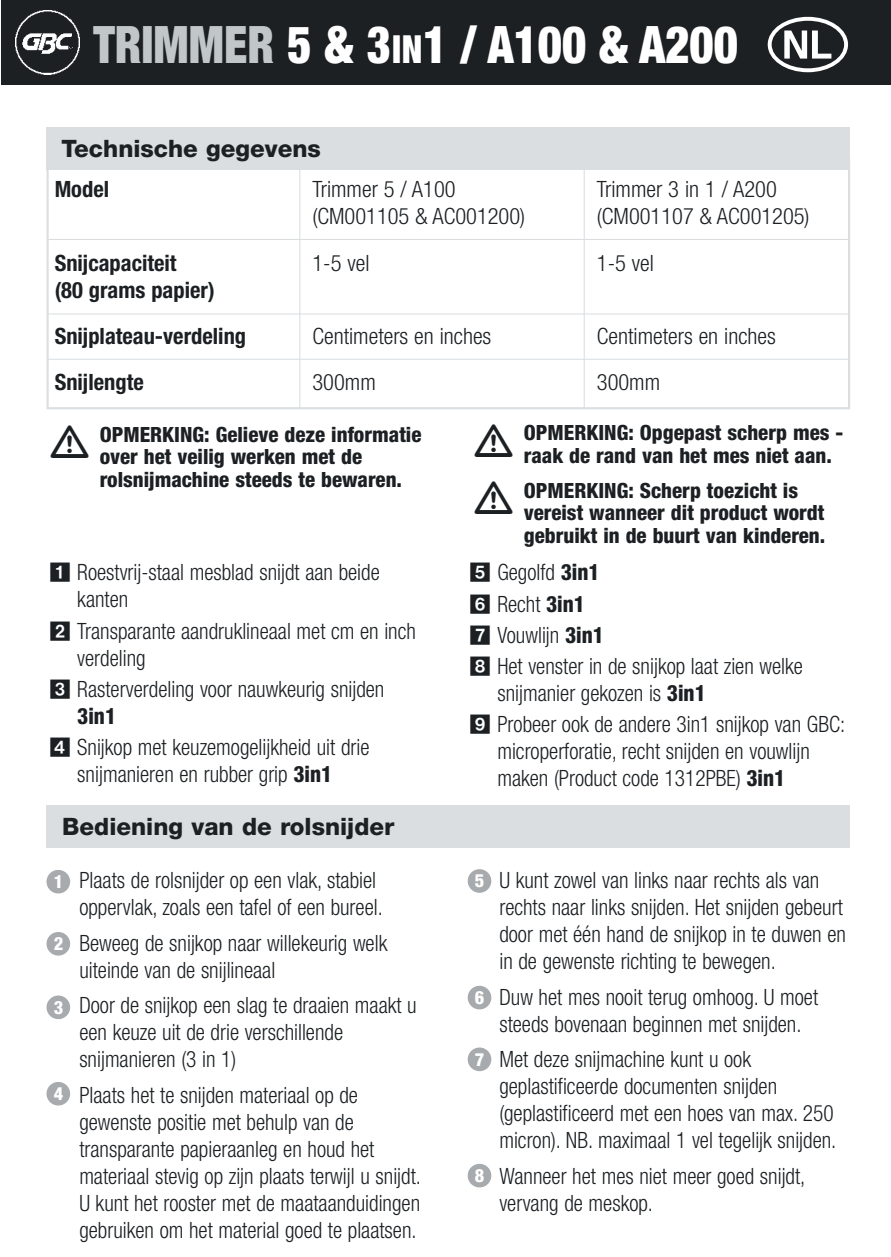
<style>
.page{position:relative;width:891px;height:1257px;background:#fff}
.page>*{position:absolute;margin:0;border:0;box-sizing:border-box;transform-origin:0 0}
.t1{font:900 condensed 51.6px "Helvetica Neue";color:#fff;scale:.9 1}
.t2{font:800 24px "Helvetica Neue";color:#1c2023}
.t3{font:300 condensed 22.5px/27px "Helvetica Neue";color:#1c2023;scale:.95 1}
.t4{font:300 condensed 22.5px/27px "Helvetica Neue";color:#1c2023}
.t5{font:700 condensed 22.5px/27px "Helvetica Neue";color:#1c2023}
.t6{font:800 condensed 22.5px "Helvetica Neue";color:#1c2023;scale:.95 1}
.t7{font:800 condensed 21px/22.5px "Helvetica Neue";color:#1c2023}
.t8{font:800 condensed 18.3px "Helvetica Neue";color:#fff}
.s1{color:#c1c6c9}
.s2{font-size:38.7px}
.s3{font-weight:800}
.s4{font-family:"Bundesbahn Pi One";font-weight:400;font-stretch:normal}
</style>
<div class="page">
<div style="left:2px;top:0;width:889px;height:85px;background:#1c2023"></div>
<img style="left:15px;top:11px;width:64px;height:63px">
<div style="left:47px;top:806px;width:803px;height:42px;background:#dadee1"></div>
<div style="left:46px;top:870px;width:24px;height:24px;background:#a7abae;border-radius:50%"></div>
<div style="left:46px;top:932px;width:24px;height:24px;background:#a7abae;border-radius:50%"></div>
<div style="left:46px;top:996px;width:24px;height:23px;background:#a7abae;border-radius:50%"></div>
<div style="left:46px;top:1082px;width:24px;height:24px;background:#a7abae;border-radius:50%"></div>
<div style="left:468px;top:869px;width:23px;height:24px;background:#a7abae;border-radius:50%"></div>
<div style="left:468px;top:986px;width:23px;height:23px;background:#a7abae;border-radius:50%"></div>
<div style="left:468px;top:1048px;width:23px;height:23px;background:#a7abae;border-radius:50%"></div>
<div style="left:468px;top:1164px;width:23px;height:23px;background:#a7abae;border-radius:50%"></div>
<div style="left:47px;top:128px;width:803px;height:42px;background:#dadee1"></div>
<hr style="left:299px;top:168px;width:1px;height:240px;background:#dadee1">
<hr style="left:584px;top:168px;width:1px;height:240px;background:#dadee1">
<hr style="left:48px;top:239px;width:801px;height:1px;background:#dadee1">
<hr style="left:48px;top:313px;width:801px;height:2px;background:#dadee1">
<hr style="left:48px;top:359px;width:801px;height:1px;background:#dadee1">
<h1 class="t1" style="left:93px;top:26px;width:718px"><span class="s1">TRIMMER</span> 5 &amp; 3<span class="s2">IN</span>1 / A100 &amp; A200</h1>
<p class="t2" style="left:61px;top:140px;width:261px">Technische gegevens</p>
<p class="t5" style="left:55px;top:178px;width:56px">Model</p>
<p class="t4" style="left:313px;top:178px;width:214px">Trimmer 5 / A100 (CM001105 &amp; AC001200)</p>
<p class="t4" style="left:313px;top:251px;width:59px">1-5 vel</p>
<p class="t4" style="left:597px;top:178px;width:214px">Trimmer 3 in 1 / A200 (CM001107 &amp; AC001205)</p>
<p class="t4" style="left:597px;top:251px;width:59px">1-5 vel</p>
<p class="t5" style="left:55px;top:251px;width:162px">Snijcapaciteit<br>(80 grams papier)</p>
<p class="t5" style="left:55px;top:315px;width:193px;line-height:46.2px">Snijplateau-verdeling<br>Snijlengte</p>
<p class="t4" style="left:313px;top:315px;width:180px;line-height:46.2px">Centimeters en inches<br>300mm</p>
<p class="t4" style="left:597px;top:315px;width:180px;line-height:46.2px">Centimeters en inches<br>300mm</p>
<p class="t7" style="left:524px;top:424px;width:321px">OPMERKING: Opgepast scherp mes - raak de rand van het mes niet aan.</p>
<p class="t7" style="left:524px;top:481px;width:303px">OPMERKING: Scherp toezicht is vereist wanneer dit product wordt gebruikt in de buurt van kinderen.</p>
<p class="t7" style="left:100px;top:425px;width:323px">OPMERKING: Gelieve deze informatie over het veilig werken met de rolsnijmachine steeds te bewaren.</p>
<p class="t3" style="left:77px;top:561px;width:320px">Roestvrij-staal mesblad snijdt aan beide kanten</p>
<p class="t3" style="left:77px;top:619px;width:358px">Transparante aandruklineaal met cm en inch verdeling</p>
<p class="t3" style="left:77px;top:677px;width:325px">Rasterverdeling voor nauwkeurig snijden</p>
<p class="t6" style="left:77px;top:708px;width:42px">3in1</p>
<p class="t3" style="left:77px;top:736px;width:309px">Snijkop met keuzemogelijkheid uit drie snijmanieren en rubber grip <span class="s3">3in1</span></p>
<p class="t2" style="left:62px;top:818px;width:334px">Bediening van de rolsnijder</p>
<p class="t3" style="left:79px;top:869px;width:321px">Plaats de rolsnijder op een vlak, stabiel oppervlak, zoals een tafel of een bureel.</p>
<p class="t3" style="left:79px;top:931px;width:326px">Beweeg de snijkop naar willekeurig welk uiteinde van de snijlineaal</p>
<p class="t3" style="left:79px;top:994px;width:357px">Door de snijkop een slag te draaien maakt u een keuze uit de drie verschillende snijmanieren (3 in 1)</p>
<p class="t3" style="left:79px;top:1083px;width:361px">Plaats het te snijden materiaal op de gewenste positie met behulp van de transparante papieraanleg en houd het materiaal stevig op zijn plaats terwijl u snijdt.<br>U kunt het rooster met de maataanduidingen gebruiken om het material goed te plaatsen.</p>
<p class="t8" style="left:54px;top:875px;width:11px">1</p>
<p class="t8" style="left:54px;top:937px;width:11px">2</p>
<p class="t8" style="left:54px;top:1000px;width:11px">3</p>
<p class="t8" style="left:54px;top:1087px;width:11px">4</p>
<p class="t3" style="left:497px;top:561px;width:109px">Gegolfd <span class="s3">3in1</span></p>
<p class="t3" style="left:497px;top:590px;width:323px;line-height:31.2px;text-indent:-28px"><span class="s4">-</span> Recht <span class="s3">3in1<br></span>Vouwlijn <span class="s3">3in1<br></span>Het venster in de snijkop laat zien welke</p>
<p class="t3" style="left:497px;top:679px;width:368px;line-height:31.2px">snijmanier gekozen is <span class="s3">3in1<br></span>Probeer ook de andere 3in1 snijkop van GBC:</p>
<p class="t3" style="left:497px;top:740px;width:330px">microperforatie, recht snijden en vouwlijn maken (Product code 1312PBE) <span class="s3">3in1</span></p>
<p class="t8" style="left:475px;top:874px;width:11px">5</p>
<p class="t8" style="left:475px;top:991px;width:11px">6</p>
<p class="t8" style="left:475px;top:1053px;width:11px">7</p>
<p class="t8" style="left:475px;top:1169px;width:11px">8</p>
<p class="t3" style="left:499px;top:869px;width:366px">U kunt zowel van links naar rechts als van rechts naar links snijden. Het snijden gebeurt door met één hand de snijkop in te duwen en in de gewenste richting te bewegen.</p>
<p class="t3" style="left:499px;top:985px;width:337px">Duw het mes nooit terug omhoog. U moet steeds bovenaan beginnen met snijden.</p>
<p class="t3" style="left:499px;top:1048px;width:356px">Met deze snijmachine kunt u ook geplastificeerde documenten snijden (geplastificeerd met een hoes van max. 250 micron). NB. maximaal 1 vel tegelijk snijden.</p>
<p class="t3" style="left:499px;top:1164px;width:324px">Wanneer het mes niet meer goed snijdt, vervang de meskop.</p>
</div>
